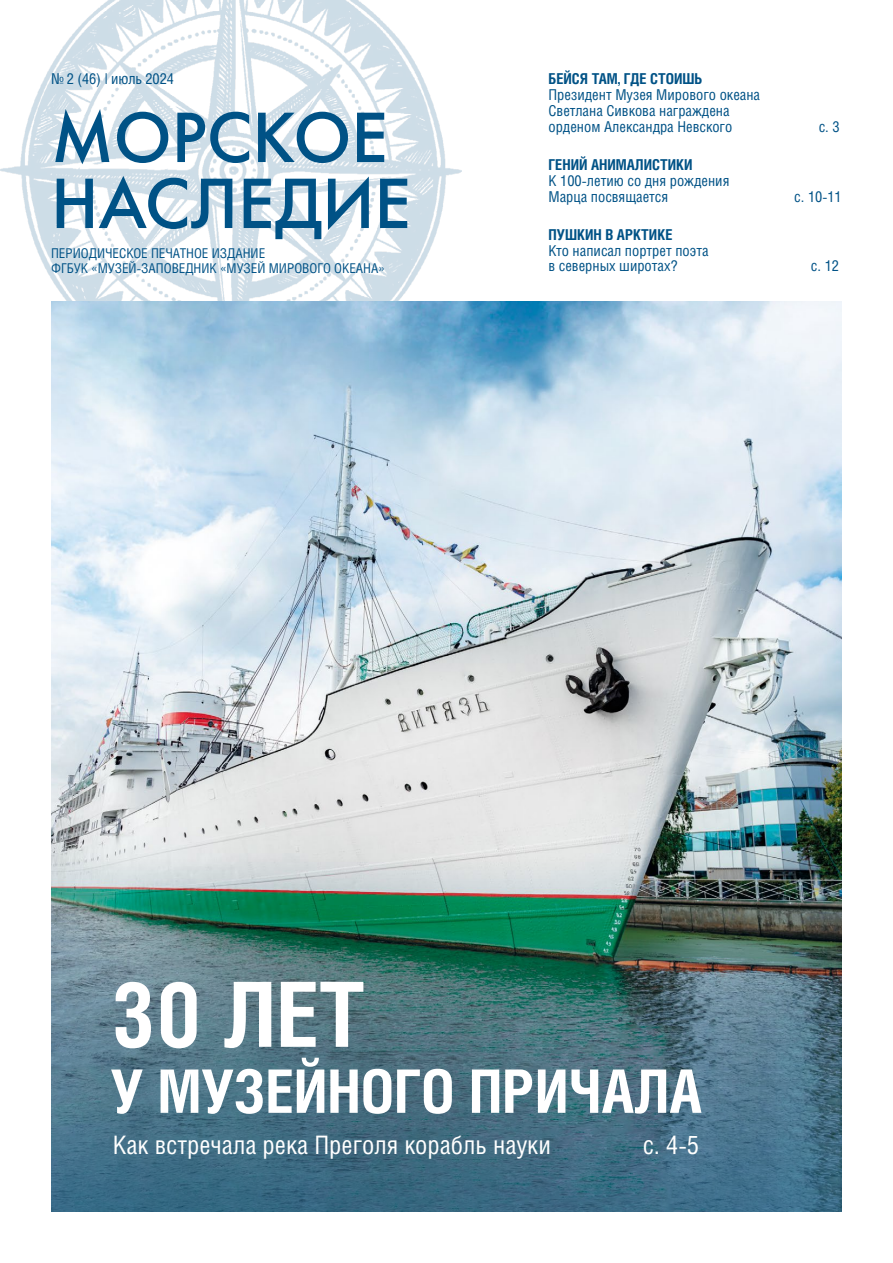
<style>
.page{position:relative;width:893px;height:1263px;background:#fff}
.page>*{position:absolute;margin:0;border:0;box-sizing:border-box;transform-origin:0 0}
.t1{font:700 90px "Helios Cond";color:#fff}
.t2{font:70.5px/66px "Futura Futuris C";color:#005286}
.t3{font:700 60px "Helios Cond";color:#fff}
.t4{font:25.5px "Helios Cond C";color:#fff}
.t5{font:15px/15.8px "Helios Cond C";color:#005286}
.t6{font:700 15px "Helios Cond C";color:#005286}
.t7{font:13.5px/15px "Helios Cond C";color:#005286}
</style>
<div class="page">
<img style="left:0;top:0;width:461px;height:302px">
<img style="left:51px;top:302px;width:791px;height:556px">
<img style="left:51px;top:858px;width:791px;height:354px">
<p class="t5" style="left:51px;top:71px;width:124px">№ 2 (46) | июль 2024</p>
<p class="t6" style="left:548px;top:70px;width:155px">БЕЙСЯ ТАМ, ГДЕ СТОИШЬ</p>
<p class="t5" style="left:548px;top:87px;width:213px">Президент Музея Мирового океана<br>Светлана Сивкова награждена орденом Александра Невского</p>
<h2 class="t2" style="left:51px;top:105px;width:361px">МОРСКОЕ<br>НАСЛЕДИЕ</h2>
<p class="t6" style="left:548px;top:156px;width:146px">ГЕНИЙ АНИМАЛИСТИКИ</p>
<p class="t5" style="left:548px;top:172px;width:182px">К 100-летию со дня рождения<br>Марца посвящается</p>
<p class="t6" style="left:548px;top:225px;width:125px">ПУШКИН В АРКТИКЕ</p>
<p class="t5" style="left:548px;top:242px;width:162px">Кто написал портрет поэта в северных широтах?</p>
<p class="t7" style="left:51px;top:246px;width:335px">ПЕРИОДИЧЕСКОЕ ПЕЧАТНОЕ ИЗДАНИЕ<br>ФГБУК «МУЗЕЙ-ЗАПОВЕДНИК «МУЗЕЙ МИРОВОГО ОКЕАНА»</p>
<p class="t5" style="left:819px;top:118px;width:22px">c. 3</p>
<p class="t5" style="left:794px;top:188px;width:49px">c. 10-11</p>
<p class="t5" style="left:811px;top:258px;width:30px">c. 12</p>
<h1 class="t1" style="left:111px;top:961px;width:256px">30 ЛЕТ</h1>
<h3 class="t3" style="left:111px;top:1055px;width:593px">У МУЗЕЙНОГО ПРИЧАЛА</h3>
<h3 class="t4" style="left:113px;top:1129px;width:440px">Как встречала река Преголя корабль науки</h3>
<h3 class="t4" style="left:643px;top:1129px;width:58px">с. 4-5</h3>
</div>
